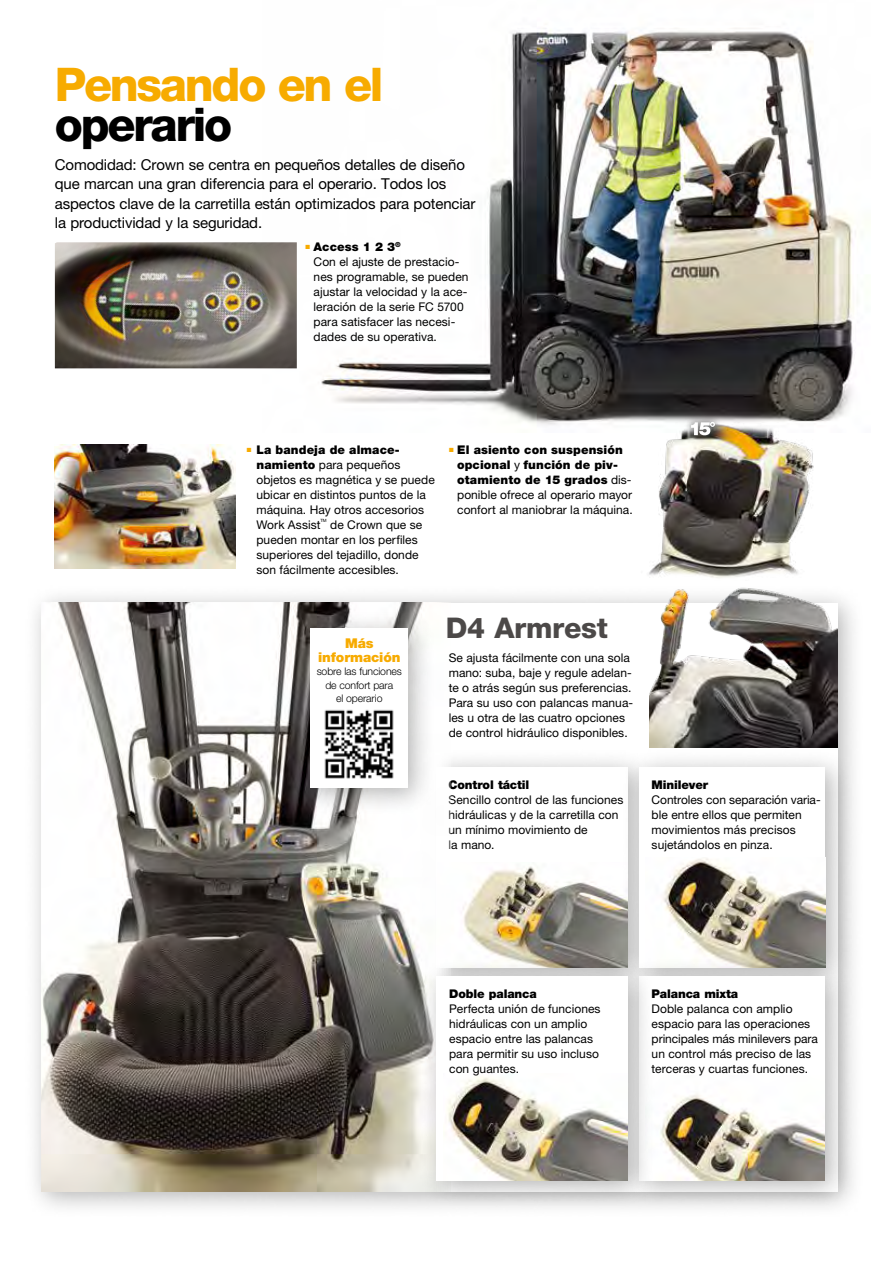
<style>
.page{position:relative;width:893px;height:1263px;background:#fff}
.page>*{position:absolute;margin:0;border:0;box-sizing:border-box;transform-origin:0 0}
.t1{font:800 46.5px "Helvetica Neue LT Std";letter-spacing:-.05em;color:#f7ab00}
.t2{font:800 46.5px "Helvetica Neue LT Std";letter-spacing:-.05em;color:#000}
.t3{font:800 28.5px "Helvetica Neue LT Std";letter-spacing:-.01em;color:#4c4948}
.t4{font:15px/19.5px "Helvetica Neue LT Std";letter-spacing:-.01em;color:#000}
.t5{font:900 13.5px/13.5px "Helvetica Neue LT Std";letter-spacing:-.01em;color:#f7ab00;text-align:center}
.t6{font:12px/15px "Helvetica Neue LT Std";letter-spacing:.005em;color:#000}
.t7{font:900 12px/15px "Helvetica Neue LT Std";letter-spacing:.005em;color:#000}
.t8{font:300 10.5px/13.5px "Helvetica Neue LT Std";letter-spacing:-.01em;color:#000;text-align:center}
.t9{font:4.35px "Helvetica Neue LT Std";color:#000}
.s1{font-weight:900}
.s2{font-weight:400}
</style>
<div class="page">
<div style="left:23px;top:584px;width:843px;height:636px;background:#000;opacity:.3"></div>
<div style="left:42px;top:603px;width:795px;height:588px;background:#fff"></div>
<img style="left:649px;top:584px;width:188px;height:164px">
<div style="left:417px;top:748px;width:240px;height:248px;background:#000;opacity:.3"></div>
<div style="left:436px;top:767px;width:192px;height:200px;background:#fff"></div>
<img style="left:463px;top:866px;width:158px;height:91px">
<img style="left:262px;top:28px;width:592px;height:397px">
<div style="left:621px;top:748px;width:233px;height:248px;background:#000;opacity:.3"></div>
<div style="left:640px;top:767px;width:185px;height:200px;background:#fff"></div>
<img style="left:663px;top:858px;width:162px;height:99px">
<div style="left:621px;top:957px;width:232px;height:252px;background:#000;opacity:.3"></div>
<div style="left:640px;top:976px;width:185px;height:204px;background:#fff"></div>
<img style="left:660px;top:1094px;width:165px;height:86px">
<img style="left:42px;top:603px;width:408px;height:588px">
<img style="left:54px;top:444px;width:181px;height:125px">
<div style="left:417px;top:957px;width:240px;height:252px;background:#000;opacity:.3"></div>
<div style="left:436px;top:976px;width:192px;height:205px;background:#fff"></div>
<img style="left:447px;top:1077px;width:181px;height:104px">
<img style="left:55px;top:242px;width:242px;height:126px">
<img style="left:634px;top:422px;width:186px;height:156px">
<div style="left:684px;top:414px;width:38px;height:29px;background:#000;opacity:.75"></div>
<svg style="left:691px;top:422px;width:24px;height:13px"></svg>
<div style="left:291px;top:610px;width:146px;height:207px;background:#000;opacity:.3"></div>
<div style="left:310px;top:629px;width:98px;height:159px;background:#fff"></div>
<img style="left:324px;top:709px;width:70px;height:70px">
<h1 class="t1" style="left:55px;top:56px;width:330px">Pensando en el</h1>
<h1 class="t2" style="left:55px;top:97px;width:179px">operario</h1>
<p class="t4" style="left:55px;top:154px;width:422px">Comodidad: Crown se centra en pequeños detalles de diseño que marcan una gran diferencia para el operario. Todos los aspectos clave de la carretilla están optimizados para potenciar la productividad y la seguridad.</p>
<p class="t6" style="left:314px;top:239px;width:156px;text-indent:-8px"><sup>■</sup> <span class="s1">Access 1 2 3</span><sup>®<br></sup>Con el ajuste de prestacio&shy;nes programable, se pueden ajustar la velocidad y la ace&shy;leración de la serie FC 5700 para satisfacer las necesi&shy;dades de su operativa.</p>
<p class="t6" style="left:256px;top:442px;width:180px;text-indent:-10px"><sup>■</sup> <span class="s1">La bandeja de almace&shy;namiento</span> para pequeños objetos es magnética y se puede ubicar en distintos puntos de la máquina. Hay otros accesorios<br>Work Assist</p>
<p class="t9" style="left:320px;top:518px;width:8px">TM</p>
<p class="t6" style="left:256px;top:517px;width:167px;text-indent:74px">de Crown que se pueden montar en los perfiles superiores del tejadillo, donde son fácilmente accesibles.</p>
<p class="t7" style="left:457px;top:442px;width:177px;text-indent:-8px"><sup>■</sup> El asiento con suspensión opcional <span class="s2">y</span> función de piv&shy;otamiento de 15 grados <span class="s2">dis&shy;ponible ofrece al operario mayor confort al maniobrar la máquina.</span></p>
<p class="t5" style="left:318px;top:637px;width:84px">Más información</p>
<p class="t8" style="left:317px;top:665px;width:87px">sobre las funciones de confort para<br>el operario</p>
<h2 class="t3" style="left:446px;top:611px;width:164px">D4 Armrest</h2>
<p class="t6" style="left:449px;top:650px;width:186px">Se ajusta fácilmente con una sola mano: suba, baje y regule adelan&shy;te o atrás según sus preferencias.<br>Para su uso con palancas manua&shy;les u otra de las cuatro opciones de control hidráulico disponibles.</p>
<p class="t7" style="left:449px;top:777px;width:82px">Control táctil</p>
<p class="t6" style="left:449px;top:792px;width:176px">Sencillo control de las funciones hidráulicas y de la carretilla con un mínimo movimiento de<br>la mano.</p>
<p class="t7" style="left:652px;top:777px;width:58px">Minilever</p>
<p class="t6" style="left:652px;top:792px;width:171px">Controles con separación varia&shy;ble entre ellos que permiten movimientos más precisos sujetándolos en pinza.</p>
<p class="t7" style="left:449px;top:986px;width:89px">Doble palanca</p>
<p class="t6" style="left:449px;top:1001px;width:153px">Perfecta unión de funciones hidráulicas con un amplio espacio entre las palancas para permitir su uso incluso con guantes.</p>
<p class="t7" style="left:652px;top:986px;width:88px">Palanca mixta</p>
<p class="t6" style="left:652px;top:1001px;width:168px">Doble palanca con amplio espacio para las operaciones principales más minilevers para un control más preciso de las terceras y cuartas funciones.</p>
</div>
